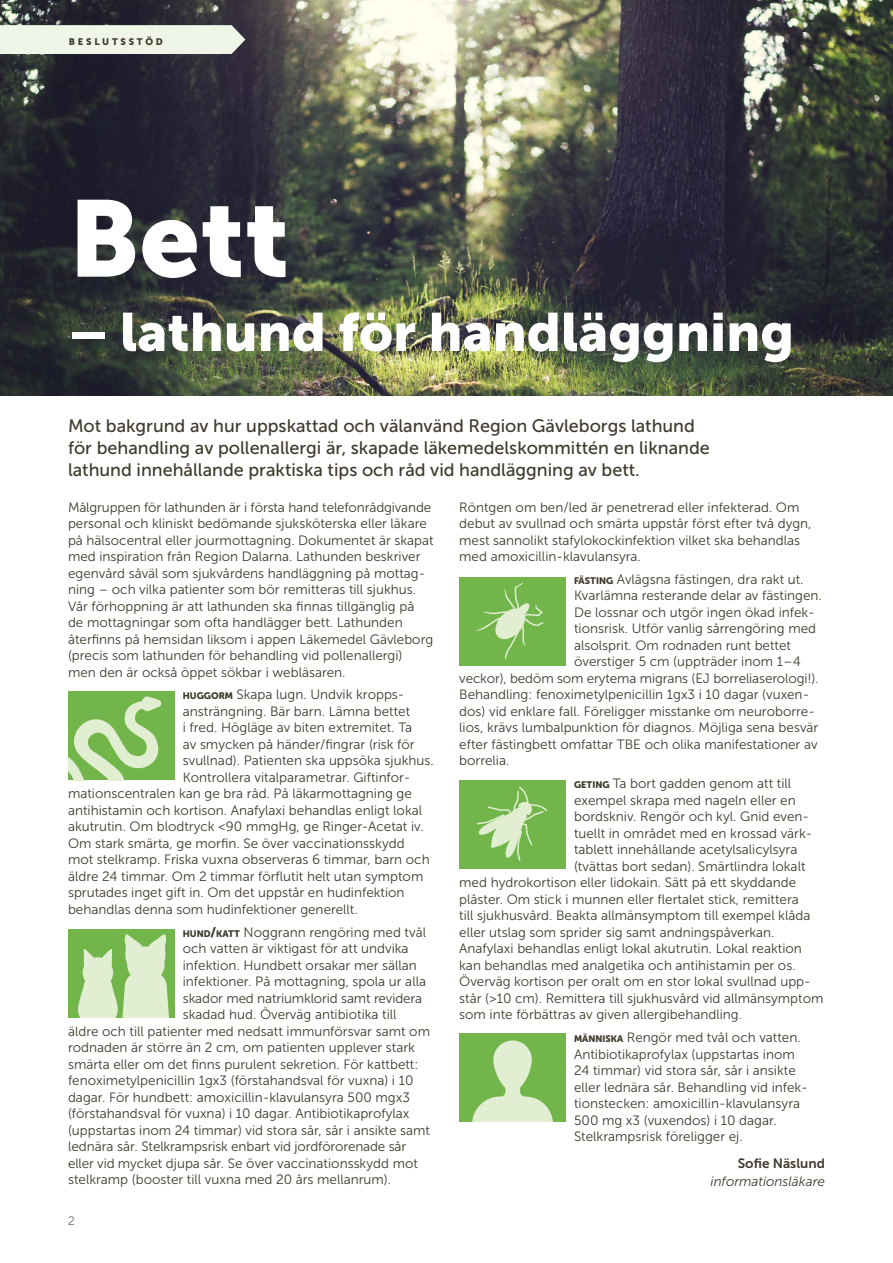
<style>
.page{position:relative;width:893px;height:1263px;background:#fff}
.page>*{position:absolute;margin:0;border:0;box-sizing:border-box;transform-origin:0 0}
.t1{font:107.7px "Museo Sans 900";color:#fff}
.t2{font:53.7px "Museo Sans 900";color:#fff}
.t3{font:18px/21.6px "Museo Sans 500";color:#3f3a2c}
.t4{font:13.5px/16.5px "Museo Sans 300";color:#3f3a2c}
.t5{font:italic 13.5px "Museo Sans 300";color:#3f3a2c}
.t6{font:13.5px "Museo Sans 700";color:#3f3a2c}
.t7{font:12px "Museo Sans 100";color:#271e00}
.t8{font:9.45px "Museo Sans 900";letter-spacing:.285em;color:#3f3a2c}
.s1{font-family:"Museo Sans Rounded 900";font-size:9.45px}
.s2{font-family:"Museo Sans Rounded 900"}
</style>
<div class="page">
<img style="left:0;top:0;width:893px;height:396px">
<div style="left:0;top:25px;width:245px;height:29px;background:#f0f6e7"></div>
<div style="left:68px;top:692px;width:106px;height:88px;background:#72b54a"></div>
<svg style="left:68px;top:696px;width:93px;height:84px"></svg>
<div style="left:68px;top:929px;width:106px;height:88px;background:#72b54a"></div>
<svg style="left:78px;top:934px;width:91px;height:83px"></svg>
<div style="left:459px;top:577px;width:107px;height:88px;background:#72b54a"></div>
<svg style="left:476px;top:583px;width:68px;height:76px"></svg>
<div style="left:459px;top:780px;width:107px;height:88px;background:#72b54a"></div>
<svg style="left:477px;top:787px;width:70px;height:74px"></svg>
<div style="left:459px;top:1034px;width:107px;height:88px;background:#72b54a"></div>
<div style="left:493px;top:1040px;width:39px;height:51px;background:#e2eed1;border-radius:19px"></div>
<svg style="left:472px;top:1081px;width:81px;height:41px"></svg>
<p class="t8" style="left:69px;top:36px;width:95px">BESLUTSSTÖD</p>
<h1 class="t1" style="left:69px;top:178px;width:222px">Bett</h1>
<h2 class="t2" style="left:69px;top:302px;width:727px">– lathund för handläggning</h2>
<h3 class="t3" style="left:68px;top:415px;width:643px">Mot bakgrund av hur uppskattad och välanvänd Region Gävleborgs lathund för behandling av pollenallergi är, skapade läkemedelskommittén en liknande lathund innehållande praktiska tips och råd vid handläggning av bett.</h3>
<p class="t4" style="left:68px;top:499px;width:367px">Målgruppen för lathunden är i första hand telefonrådgivande personal och kliniskt bedömande sjuksköterska eller läkare på hälsocentral eller jourmottagning. Dokumentet är skapat med inspiration från Region Dalarna. Lathunden beskriver egenvård såväl som sjukvårdens handläggning på mottag&shy;ning – och vilka patienter som bör remitteras till sjukhus.<br>Vår förhoppning är att lathunden ska finnas tillgänglig på<br>de mottagningar som ofta handlägger bett. Lathunden återfinns på hemsidan liksom i appen Läkemedel Gävleborg (precis som lathunden för behandling vid pollenallergi)<br>men den är också öppet sökbar i webläsaren.</p>
<p class="t4" style="left:183px;top:687px;width:223px"><span class="s1">HUGGORM</span> Skapa lugn. Undvik kropps-</p>
<p class="t4" style="left:183px;top:703px;width:229px">ansträngning. Bär barn. Lämna bettet</p>
<p class="t4" style="left:183px;top:720px;width:231px">i fred. Högläge av biten extremitet. Ta</p>
<p class="t4" style="left:183px;top:736px;width:233px">av smycken på händer/fingrar (risk för</p>
<p class="t4" style="left:183px;top:753px;width:252px">svullnad). Patienten ska uppsöka sjukhus.</p>
<p class="t4" style="left:183px;top:769px;width:229px">Kontrollera vitalparametrar. Giftinfor-</p>
<p class="t4" style="left:68px;top:786px;width:345px">mationscentralen kan ge bra råd. På läkarmottagning ge</p>
<p class="t4" style="left:68px;top:802px;width:356px">antihistamin och kortison. Anafylaxi behandlas enligt lokal</p>
<p class="t4" style="left:68px;top:819px;width:357px">akutrutin. Om blodtryck &lt;90 mmgHg, ge Ringer-Acetat iv.</p>
<p class="t4" style="left:68px;top:835px;width:338px">Om stark smärta, ge morfin. Se över vaccinationsskydd</p>
<p class="t4" style="left:68px;top:852px;width:363px">mot stelkramp. Friska vuxna observeras 6 timmar, barn och</p>
<p class="t4" style="left:68px;top:868px;width:357px">äldre 24 timmar. Om 2 timmar förflutit helt utan symptom</p>
<p class="t4" style="left:68px;top:885px;width:338px">sprutades inget gift in. Om det uppstår en hudinfektion</p>
<p class="t4" style="left:68px;top:901px;width:291px">behandlas denna som hudinfektioner generellt.</p>
<p class="t4" style="left:183px;top:924px;width:245px"><span class="s1">HUND</span><span class="s2">/</span><span class="s1">KATT</span> Noggrann rengöring med tvål</p>
<p class="t4" style="left:183px;top:940px;width:227px">och vatten är viktigast för att undvika</p>
<p class="t4" style="left:183px;top:957px;width:236px">infektion. Hundbett orsakar mer sällan</p>
<p class="t4" style="left:183px;top:973px;width:245px">infektioner. På mottagning, spola ur alla</p>
<p class="t4" style="left:183px;top:990px;width:241px">skador med natriumklorid samt revidera</p>
<p class="t4" style="left:183px;top:1006px;width:215px">skadad hud. Överväg antibiotika till</p>
<p class="t4" style="left:68px;top:1023px;width:363px">äldre och till patienter med nedsatt immunförsvar samt om</p>
<p class="t4" style="left:68px;top:1039px;width:349px">rodnaden är större än 2 cm, om patienten upplever stark</p>
<p class="t4" style="left:68px;top:1056px;width:352px">smärta eller om det finns purulent sekretion. För kattbett:</p>
<p class="t4" style="left:68px;top:1072px;width:347px">fenoximetylpenicillin 1gx3 (förstahandsval för vuxna) i 10</p>
<p class="t4" style="left:68px;top:1089px;width:343px">dagar. För hundbett: amoxicillin-klavulansyra 500 mgx3</p>
<p class="t4" style="left:68px;top:1105px;width:343px">(förstahandsval för vuxna) i 10 dagar. Antibiotikaprofylax</p>
<p class="t4" style="left:68px;top:1122px;width:364px">(uppstartas inom 24 timmar) vid stora sår, sår i ansikte samt</p>
<p class="t4" style="left:68px;top:1138px;width:340px">lednära sår. Stelkrampsrisk enbart vid jordförorenade sår</p>
<p class="t4" style="left:68px;top:1155px;width:351px">eller vid mycket djupa sår. Se över vaccinationsskydd mot</p>
<p class="t4" style="left:68px;top:1171px;width:325px">stelkramp (booster till vuxna med 20 års mellanrum).</p>
<p class="t4" style="left:459px;top:499px;width:354px">Röntgen om ben/led är penetrerad eller infekterad. Om debut av svullnad och smärta uppstår först efter två dygn, mest sannolikt stafylokockinfektion vilket ska behandlas med amoxicillin-klavulansyra.</p>
<p class="t4" style="left:574px;top:571px;width:231px"><span class="s1">FÄSTING</span> Avlägsna fästingen, dra rakt ut.</p>
<p class="t4" style="left:574px;top:588px;width:249px">Kvarlämna resterande delar av fästingen.</p>
<p class="t4" style="left:574px;top:604px;width:242px">De lossnar och utgör ingen ökad infek-</p>
<p class="t4" style="left:574px;top:621px;width:244px">tionsrisk. Utför vanlig sårrengöring med</p>
<p class="t4" style="left:574px;top:637px;width:219px">alsolsprit. Om rodnaden runt bettet</p>
<p class="t4" style="left:574px;top:654px;width:228px">överstiger 5 cm (uppträder inom 1 – 4</p>
<p class="t4" style="left:459px;top:670px;width:361px">veckor), bedöm som erytema migrans (EJ borreliaserologi!).</p>
<p class="t4" style="left:459px;top:687px;width:352px">Behandling: fenoximetylpenicillin 1gx3 i 10 dagar (vuxen-</p>
<p class="t4" style="left:459px;top:703px;width:357px">dos) vid enklare fall. Föreligger misstanke om neuroborre-</p>
<p class="t4" style="left:459px;top:720px;width:361px">lios, krävs lumbalpunktion för diagnos. Möjliga sena besvär</p>
<p class="t4" style="left:459px;top:736px;width:360px">efter fästingbett omfattar TBE och olika manifestationer av</p>
<p class="t4" style="left:459px;top:753px;width:52px">borrelia.</p>
<p class="t4" style="left:574px;top:775px;width:219px"><span class="s1">GETING</span> Ta bort gadden genom att till</p>
<p class="t4" style="left:574px;top:792px;width:223px">exempel skrapa med nageln eller en</p>
<p class="t4" style="left:574px;top:808px;width:237px">bordskniv. Rengör och kyl. Gnid even-</p>
<p class="t4" style="left:574px;top:825px;width:240px">tuellt in området med en krossad värk-</p>
<p class="t4" style="left:574px;top:841px;width:225px">tablett innehållande acetylsalicylsyra</p>
<p class="t4" style="left:574px;top:858px;width:233px">(tvättas bort sedan). Smärtlindra lokalt</p>
<p class="t4" style="left:459px;top:874px;width:338px">med hydrokortison eller lidokain. Sätt på ett skyddande</p>
<p class="t4" style="left:459px;top:891px;width:341px">plåster. Om stick i munnen eller flertalet stick, remittera</p>
<p class="t4" style="left:459px;top:907px;width:353px">till sjukhusvård. Beakta allmänsymptom till exempel klåda</p>
<p class="t4" style="left:459px;top:924px;width:317px">eller utslag som sprider sig samt andningspåverkan.</p>
<p class="t4" style="left:459px;top:940px;width:344px">Anafylaxi behandlas enligt lokal akutrutin. Lokal reaktion</p>
<p class="t4" style="left:459px;top:957px;width:338px">kan behandlas med analgetika och antihistamin per os.</p>
<p class="t4" style="left:459px;top:973px;width:353px">Överväg kortison per oralt om en stor lokal svullnad upp-</p>
<p class="t4" style="left:459px;top:990px;width:366px">står (&gt;10 cm). Remittera till sjukhusvård vid allmänsymptom</p>
<p class="t4" style="left:459px;top:1006px;width:284px">som inte förbättras av given allergibehandling.</p>
<p class="t4" style="left:574px;top:1029px;width:235px"><span class="s1">MÄNNISKA</span> Rengör med tvål och vatten.<br>Antibiotikaprofylax (uppstartas inom 24 timmar) vid stora sår, sår i ansikte eller lednära sår. Behandling vid infek&shy;tionstecken: amoxicillin-klavulansyra 500 mg x3 (vuxendos) i 10 dagar.<br>Stelkrampsrisk föreligger ej.</p>
<p class="t6" style="left:738px;top:1155px;width:89px">Sofie Näslund</p>
<p class="t5" style="left:711px;top:1174px;width:116px">informationsläkare</p>
<p class="t7" style="left:68px;top:1214px;width:8px">2</p>
</div>
